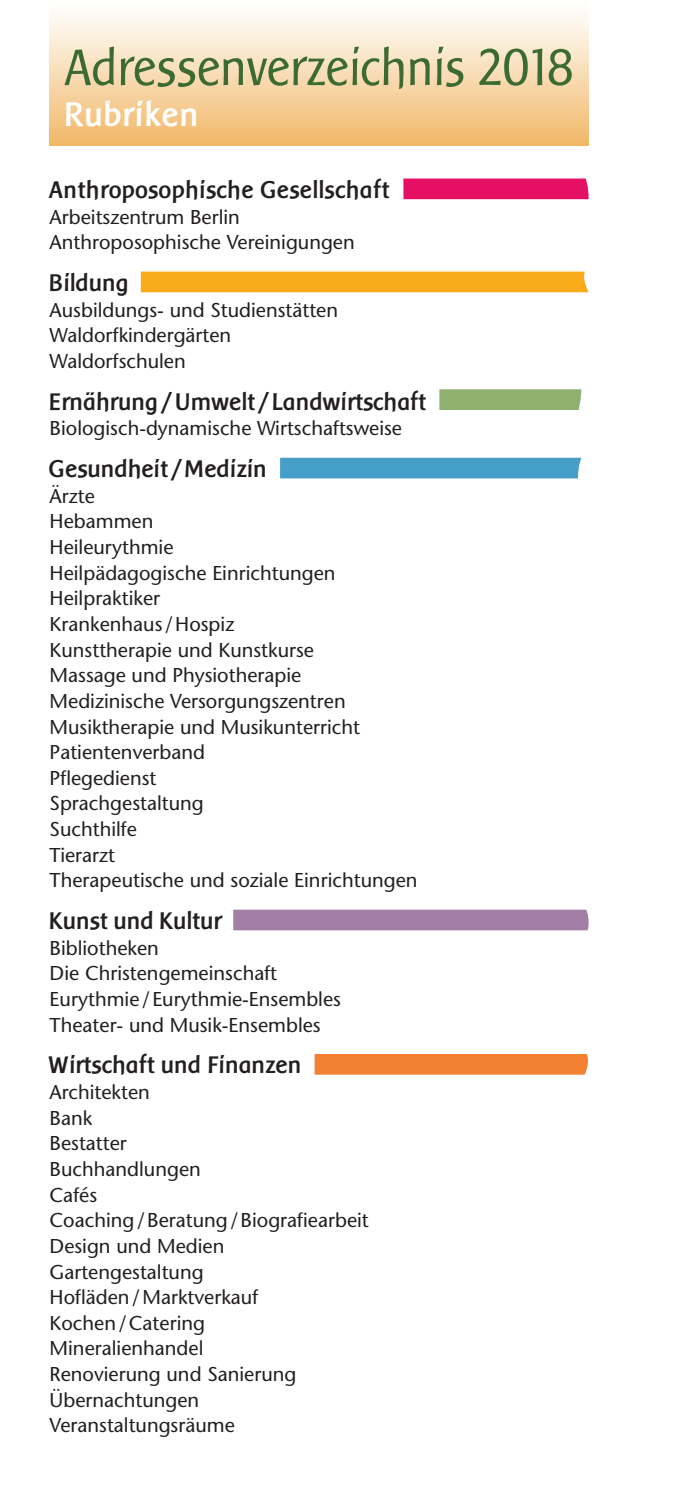
<style>
.page{position:relative;width:695px;height:1489px;background:#fff}
.page>*{position:absolute;margin:0;border:0;box-sizing:border-box;transform-origin:0 0}
.t1{font:53.25px "Sophia";letter-spacing:-.01em;color:#3b6b30;scale:.95 1}
.t2{font:700 35px "Sophia";letter-spacing:.025em;color:#fff}
.t3{font:700 25px "Sophia";color:#231f20}
.t4{font:20px/25.5px "Stone Sans";color:#231f20}
</style>
<div class="page">
<div style="left:50px;top:0;width:538px;height:145px;background:linear-gradient(to bottom,#fff,#f2b869)"></div>
<div style="left:403px;top:178px;width:185px;height:21px;background:#e50f63"></div>
<div style="left:141px;top:271px;width:447px;height:21px;background:#faab1a"></div>
<div style="left:439px;top:389px;width:142px;height:21px;background:#8fb16f"></div>
<div style="left:280px;top:458px;width:301px;height:20px;background:#469fc9"></div>
<div style="left:233px;top:909px;width:355px;height:21px;background:#a37ea5"></div>
<div style="left:314px;top:1054px;width:274px;height:20px;background:#f48032"></div>
<h1 class="t1" style="left:65px;top:38px;width:538px">Adressenverzeichnis 2018</h1>
<h2 class="t2" style="left:65px;top:95px;width:136px">Rubriken</h2>
<p class="t3" style="left:50px;top:176px;width:342px">Anthroposophische Gesellschaft</p>
<p class="t4" style="left:50px;top:204px;width:306px">Arbeitszentrum Berlin<br>Anthroposophische Vereinigungen</p>
<p class="t3" style="left:50px;top:269px;width:81px">Bildung</p>
<p class="t4" style="left:50px;top:297px;width:290px">Ausbildungs- und Studienstätten<br>Waldorfkindergärten<br>Waldorfschulen</p>
<p class="t3" style="left:50px;top:388px;width:378px">Ernährung/Umwelt / Landwirtschaft</p>
<p class="t4" style="left:50px;top:415px;width:354px">Biologisch-dynamische Wirtschaftsweise</p>
<p class="t3" style="left:50px;top:455px;width:219px">Gesundheit /Medizin</p>
<p class="t4" style="left:50px;top:483px;width:369px">Ärzte<br>Hebammen<br>Heileurythmie<br>Heilpädagogische Einrichtungen<br>Heilpraktiker<br>Krankenhaus/Hospiz<br>Kunsttherapie und Kunstkurse<br>Massage und Physiotherapie<br>Medizinische Versorgungszentren<br>Musiktherapie und Musikunterricht<br>Patientenverband<br>Pflegedienst<br>Sprachgestaltung<br>Suchthilfe<br>Tierarzt<br>Therapeutische und soziale Einrichtungen</p>
<p class="t3" style="left:50px;top:907px;width:174px">Kunst und Kultur</p>
<p class="t4" style="left:50px;top:934px;width:293px">Bibliotheken<br>Die Christengemeinschaft<br>Eurythmie/ Eurythmie-Ensembles<br>Theater- und Musik-Ensembles</p>
<p class="t3" style="left:50px;top:1051px;width:254px">Wirtschaft und Finanzen</p>
<p class="t4" style="left:50px;top:1079px;width:320px">Architekten<br>Bank<br>Bestatter<br>Buchhandlungen<br>Cafés<br>Coaching/Beratung/Biografiearbeit<br>Design und Medien<br>Gartengestaltung<br>Hofläden/Marktverkauf<br>Kochen/Catering<br>Mineralienhandel<br>Renovierung und Sanierung<br>Übernachtungen<br>Veranstaltungsräume</p>
</div>
